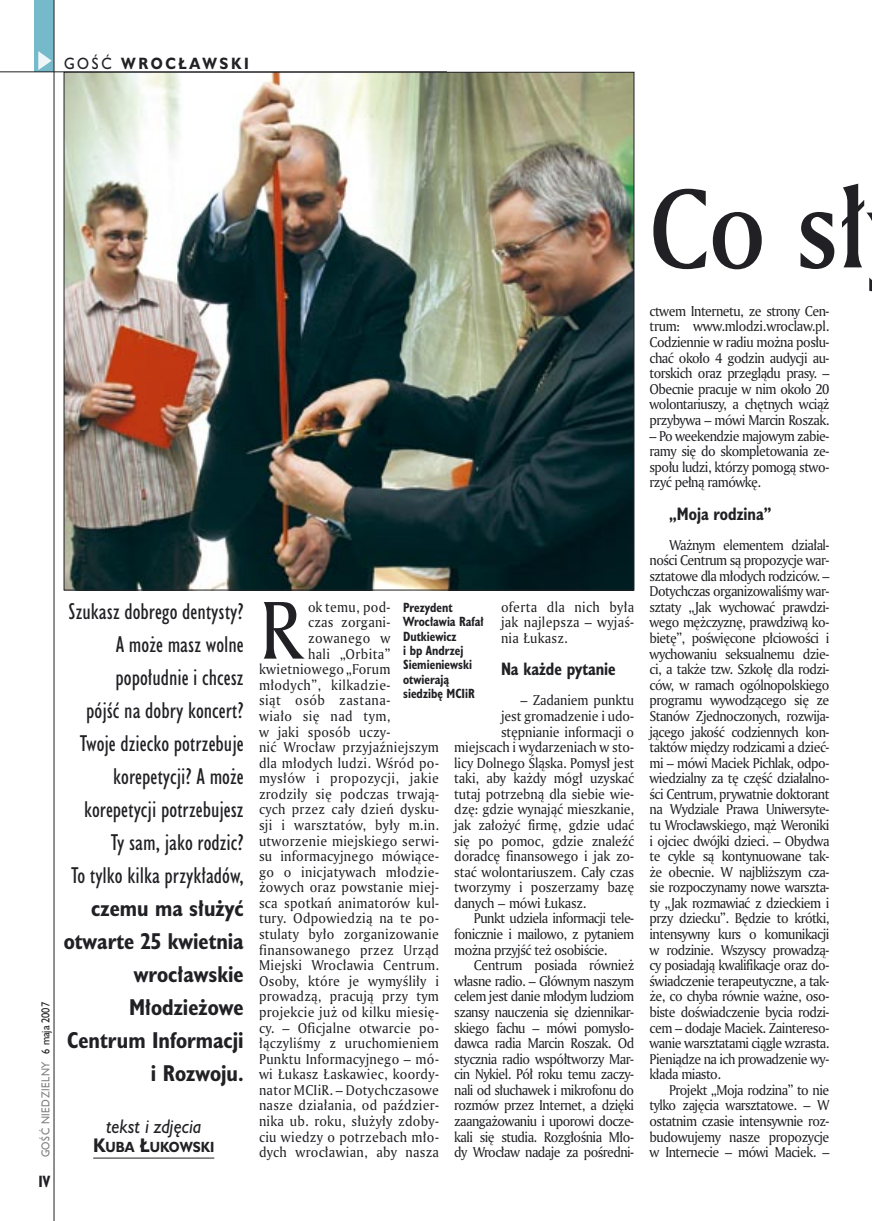
<style>
.page{position:relative;width:872px;height:1221px;background:#fff}
.page>*{position:absolute;margin:0;border:0;box-sizing:border-box;transform-origin:0 0}
._05_tytyl_AmMd_72_pt{font:108px "Amerigo Md PL";color:#212125;scale:.9 1}
._02_body_z_incjalem_4{font:79.05px "Amerigo PL";color:#212125;scale:.94 1}
._06-1_lead_prawy_HuCn_14_pt{font:21px/33px "Humanst 521 Cn PL";color:#212125;text-align:right}
._12_autor_HuBd{font:italic 18px "Humanst 521 PL";color:#212125;scale:.9 1}
._04_srodtytul_HuCB_11_pt{font:700 16.5px "Humanst 521 Cn PL";color:#212125;scale:.94 1}
._15a_temat_lewo{font:700 15px "Humanst 521 PL";letter-spacing:.2em;color:#212125;scale:.9 1}
._16_pagina_lewa{font:700 15px "Humanst 521 Cn PL";color:#212125;scale:.94 1}
._01_body_tekst{font:13.8px/15.6px "Amerigo PL";letter-spacing:-.01em;color:#212125;text-align:justify;scale:.94 1}
._02_body_z_incjalem_4-2{font:13.8px/15.6px "Amerigo PL";letter-spacing:.02em;color:#212125;text-align:justify;scale:.94 1}
._02_body_z_incjalem_4-3{font:13.8px "Amerigo PL";letter-spacing:.04em;color:#212125;scale:.94 1}
._12_autor_HuBd-2{font:700 13.5px "Humanst 521 PL";color:#212125;scale:.9 1}
._09_podpis_zdjecia_HuCnB{font:700 12.3px/14.4px "Humanst 521 Cn PL";color:#212125;scale:.94 1}
._18a_data_lewa_GOSC{font:10.5px "Humanst 521 PL";letter-spacing:.05em;color:#7f7f83;scale:.9 1}
._18_data_lewa{font:10.5px "Humanst 521 PL";color:#212125;scale:.9 1}
.s1{font-weight:400}
.s2{font-weight:700}
.s3{font-size:18px}
</style>
<div class="page">
<div style="left:35px;top:0;width:19px;height:72px;background:#75baca"></div>
<svg style="left:38px;top:51px;width:14px;height:19px"></svg>
<hr style="left:54px;top:0;width:1px;height:1220px;background:#212125">
<hr style="left:0;top:72px;width:447px;height:1px;background:#212125">
<img style="left:66px;top:74px;width:566px;height:514px">
<hr style="left:93px;top:1157px;width:121px;height:1px;background:#212125">
<p class="_15a_temat_lewo" style="left:64px;top:53px;width:207px"><span class="s1">GOŚĆ</span> WROCŁAWSKI</p>
<p class="_18_data_lewa" style="left:38px;top:1053px;width:59px;rotate:-90deg">6 maja 2007</p>
<p class="_18a_data_lewa_GOSC" style="left:38px;top:1157px;width:108px;rotate:-90deg">GOŚĆ NIEDZIELNY</p>
<p class="_16_pagina_lewa" style="left:38px;top:1170px;width:14px">IV</p>
<p class="_06-1_lead_prawy_HuCn_14_pt" style="left:64px;top:594px;width:181px">Szukasz dobrego dentysty?<br>A może masz wolne popołudnie i chcesz<br>pójść na dobry koncert?<br>Twoje dziecko potrzebuje korepetycji? A może korepetycji potrzebujesz<br>Ty sam, jako rodzic?<br>To tylko kilka przykładów, <span class="s2">czemu ma służyć otwarte 25 kwietnia wrocławskie<br>Młodzieżowe<br>Centrum Informacji i Rozwoju.</span></p>
<p class="_12_autor_HuBd" style="left:106px;top:1113px;width:108px">tekst i zdjęcia</p>
<p class="_12_autor_HuBd-2" style="left:93px;top:1137px;width:136px"><span class="s3">K</span>UBA <span class="s3">Ł</span>UKOWSKI</p>
<p class="_05_tytyl_AmMd_72_pt" style="left:649px;top:156px;width:244px">Co sł</p>
<p class="_02_body_z_incjalem_4" style="left:259px;top:577px;width:49px">R</p>
<p class="_02_body_z_incjalem_4-2" style="left:308px;top:598px;width:89px">ok temu, pod-</p>
<p class="_02_body_z_incjalem_4-2" style="left:501px;top:598px;width:143px">oferta dla nich była jak najlepsza – wyjaś&shy;nia Łukasz.</p>
<p class="_04_srodtytul_HuCB_11_pt" style="left:501px;top:657px;width:124px">Na każde pytanie</p>
<p class="_01_body_tekst" style="left:520px;top:692px;width:122px">– Zadaniem punktu</p>
<p class="_01_body_tekst" style="left:501px;top:707px;width:143px">jest gromadzenie i udo-</p>
<p class="_01_body_tekst" style="left:501px;top:723px;width:143px">stępnianie informacji o</p>
<p class="_01_body_tekst" style="left:454px;top:739px;width:193px">miejscach i wydarzeniach w sto-</p>
<p class="_01_body_tekst" style="left:454px;top:754px;width:193px">licy Dolnego Śląska. Pomysł jest</p>
<p class="_01_body_tekst" style="left:454px;top:770px;width:193px">taki, aby każdy mógł uzyskać</p>
<p class="_01_body_tekst" style="left:454px;top:785px;width:193px">tutaj potrzebną dla siebie wie-</p>
<p class="_01_body_tekst" style="left:454px;top:801px;width:193px">dzę: gdzie wynająć mieszkanie,</p>
<p class="_01_body_tekst" style="left:454px;top:816px;width:193px">jak założyć firmę, gdzie udać</p>
<p class="_01_body_tekst" style="left:454px;top:832px;width:193px">się po pomoc, gdzie znaleźć</p>
<p class="_01_body_tekst" style="left:454px;top:848px;width:193px">doradcę finansowego i jak zo-</p>
<p class="_01_body_tekst" style="left:454px;top:863px;width:193px">stać wolontariuszem. Cały czas</p>
<p class="_01_body_tekst" style="left:454px;top:879px;width:193px">tworzymy i poszerzamy bazę</p>
<p class="_01_body_tekst" style="left:454px;top:894px;width:142px">danych – mówi Łukasz.</p>
<p class="_01_body_tekst" style="left:454px;top:910px;width:193px;text-indent:20px">Punkt udziela informacji tele&shy;fonicznie i mailowo, z pytaniem można przyjść też osobiście.</p>
<p class="_01_body_tekst" style="left:454px;top:957px;width:193px;text-indent:20px">Centrum posiada również własne radio. – Głównym naszym celem jest danie młodym ludziom szansy nauczenia się dziennikar&shy;skiego fachu – mówi pomysło&shy;dawca radia Marcin Roszak. Od stycznia radio współtworzy Mar&shy;cin Nykiel. Pół roku temu zaczy&shy;nali od słuchawek i mikrofonu do rozmów przez Internet, a dzięki zaangażowaniu i uporowi docze&shy;kali się studia. Rozgłośnia Mło&shy;dy Wrocław nadaje za pośredni-</p>
<p class="_09_podpis_zdjecia_HuCnB" style="left:403px;top:599px;width:87px">Prezydent<br>Wrocławia Rafał<br>Dutkiewicz<br>i bp Andrzej<br>Siemieniewski otwierają siedzibę MCIiR</p>
<p class="_02_body_z_incjalem_4-2" style="left:308px;top:614px;width:89px">czas zorgani-</p>
<p class="_02_body_z_incjalem_4-2" style="left:308px;top:630px;width:89px">zowanego w</p>
<p class="_02_body_z_incjalem_4-2" style="left:308px;top:645px;width:89px">hali „Orbita”</p>
<p class="_02_body_z_incjalem_4-2" style="left:259px;top:661px;width:141px">kwietniowego „Forum</p>
<p class="_02_body_z_incjalem_4-2" style="left:259px;top:676px;width:141px">młodych”, kilkadzie-</p>
<p class="_02_body_z_incjalem_4-3" style="left:259px;top:691px;width:141px">siąt osób zastana-</p>
<p class="_02_body_z_incjalem_4-2" style="left:259px;top:707px;width:141px">wiało się nad tym,</p>
<p class="_02_body_z_incjalem_4-2" style="left:259px;top:723px;width:141px">w jaki sposób uczy-</p>
<p class="_02_body_z_incjalem_4-2" style="left:259px;top:739px;width:193px">nić Wrocław przyjaźniejszym</p>
<p class="_02_body_z_incjalem_4-2" style="left:259px;top:754px;width:193px">dla młodych ludzi. Wśród po-</p>
<p class="_02_body_z_incjalem_4-2" style="left:259px;top:770px;width:193px">mysłów i propozycji, jakie</p>
<p class="_02_body_z_incjalem_4-2" style="left:259px;top:785px;width:193px">zrodziły się podczas trwają-</p>
<p class="_02_body_z_incjalem_4-2" style="left:259px;top:801px;width:193px">cych przez cały dzień dysku-</p>
<p class="_02_body_z_incjalem_4-2" style="left:259px;top:816px;width:193px">sji i warsztatów, były m.in.</p>
<p class="_02_body_z_incjalem_4-2" style="left:259px;top:832px;width:193px">utworzenie miejskiego serwi-</p>
<p class="_02_body_z_incjalem_4-2" style="left:259px;top:848px;width:193px">su informacyjnego mówiące-</p>
<p class="_02_body_z_incjalem_4-2" style="left:259px;top:863px;width:193px">go o inicjatywach młodzie-</p>
<p class="_02_body_z_incjalem_4-2" style="left:259px;top:879px;width:193px">żowych oraz powstanie miej-</p>
<p class="_02_body_z_incjalem_4-2" style="left:259px;top:894px;width:193px">sca spotkań animatorów kul-</p>
<p class="_02_body_z_incjalem_4-2" style="left:259px;top:910px;width:193px">tury. Odpowiedzią na te po-</p>
<p class="_02_body_z_incjalem_4-2" style="left:259px;top:925px;width:193px">stulaty było zorganizowanie</p>
<p class="_02_body_z_incjalem_4-2" style="left:259px;top:941px;width:193px">finansowanego przez Urząd</p>
<p class="_02_body_z_incjalem_4-2" style="left:259px;top:957px;width:193px">Miejski Wrocławia Centrum.</p>
<p class="_02_body_z_incjalem_4-2" style="left:259px;top:972px;width:193px">Osoby, które je wymyśliły i</p>
<p class="_02_body_z_incjalem_4-2" style="left:259px;top:988px;width:193px">prowadzą, pracują przy tym</p>
<p class="_02_body_z_incjalem_4-2" style="left:259px;top:1003px;width:193px">projekcie już od kilku miesię-</p>
<p class="_02_body_z_incjalem_4-2" style="left:259px;top:1019px;width:193px">cy. – Oficjalne otwarcie po-</p>
<p class="_02_body_z_incjalem_4-2" style="left:259px;top:1034px;width:193px">łączyliśmy z uruchomieniem</p>
<p class="_02_body_z_incjalem_4-2" style="left:259px;top:1050px;width:193px">Punktu Informacyjnego – mó-</p>
<p class="_02_body_z_incjalem_4-2" style="left:259px;top:1066px;width:193px">wi Łukasz Łaskawiec, koordy-</p>
<p class="_02_body_z_incjalem_4-2" style="left:259px;top:1081px;width:193px">nator MCIiR. – Dotychczasowe</p>
<p class="_02_body_z_incjalem_4-2" style="left:259px;top:1097px;width:193px">nasze działania, od paździer-</p>
<p class="_02_body_z_incjalem_4-2" style="left:259px;top:1112px;width:193px">nika ub. roku, służyły zdoby-</p>
<p class="_02_body_z_incjalem_4-2" style="left:259px;top:1128px;width:193px">ciu wiedzy o potrzebach mło-</p>
<p class="_02_body_z_incjalem_4-2" style="left:259px;top:1143px;width:193px">dych wrocławian, aby nasza</p>
<p class="_01_body_tekst" style="left:649px;top:303px;width:193px">ctwem Internetu, ze strony Cen&shy;trum: www.mlodzi.wroclaw.pl.<br>Codziennie w radiu można posłu&shy;chać około 4 godzin audycji au&shy;torskich oraz przeglądu prasy. – Obecnie pracuje w nim około 20 wolontariuszy, a chętnych wciąż przybywa – mówi Marcin Roszak.</p>
<p class="_01_body_tekst" style="left:649px;top:427px;width:193px">– Po weekendzie majowym zabie&shy;ramy się do skompletowania ze&shy;społu ludzi, którzy pomogą stwo&shy;rzyć pełną ramówkę.</p>
<p class="_04_srodtytul_HuCB_11_pt" style="left:669px;top:502px;width:110px">„Moja rodzina”</p>
<p class="_01_body_tekst" style="left:649px;top:536px;width:193px;text-indent:20px">Ważnym elementem działal&shy;ności Centrum są propozycje war&shy;sztatowe dla młodych rodziców. – Dotychczas organizowaliśmy war&shy;sztaty „Jak wychować prawdzi&shy;wego mężczyznę, prawdziwą ko&shy;bietę”, poświęcone płciowości i wychowaniu seksualnemu dzie&shy;ci, a także tzw. Szkołę dla rodzi&shy;ców, w ramach ogólnopolskiego programu wywodzącego się ze Stanów Zjednoczonych, rozwija&shy;jącego jakość codziennych kon&shy;taktów między rodzicami a dzieć&shy;mi – mówi Maciek Pichlak, odpo&shy;wiedzialny za tę część działalno&shy;ści Centrum, prywatnie doktorant na Wydziale Prawa Uniwersyte&shy;tu Wrocławskiego, mąż Weroniki i ojciec dwójki dzieci. – Obydwa te cykle są kontynuowane tak&shy;że obecnie. W najbliższym cza&shy;sie rozpoczynamy nowe warszta&shy;ty „Jak rozmawiać z dzieckiem i przy dziecku”. Będzie to krótki, intensywny kurs o komunikacji w rodzinie. Wszyscy prowadzą&shy;cy posiadają kwalifikacje oraz do&shy;świadczenie terapeutyczne, a tak&shy;że, co chyba równie ważne, oso&shy;biste doświadczenie bycia rodzi&shy;cem – dodaje Maciek. Zaintereso&shy;wanie warsztatami ciągle wzrasta.<br>Pieniądze na ich prowadzenie wy&shy;kłada miasto.</p>
<p class="_01_body_tekst" style="left:649px;top:1081px;width:193px;text-indent:20px">Projekt „Moja rodzina” to nie tylko zajęcia warsztatowe. – W ostatnim czasie intensywnie roz&shy;budowujemy nasze propozycje w Internecie – mówi Maciek. –</p>
</div>
